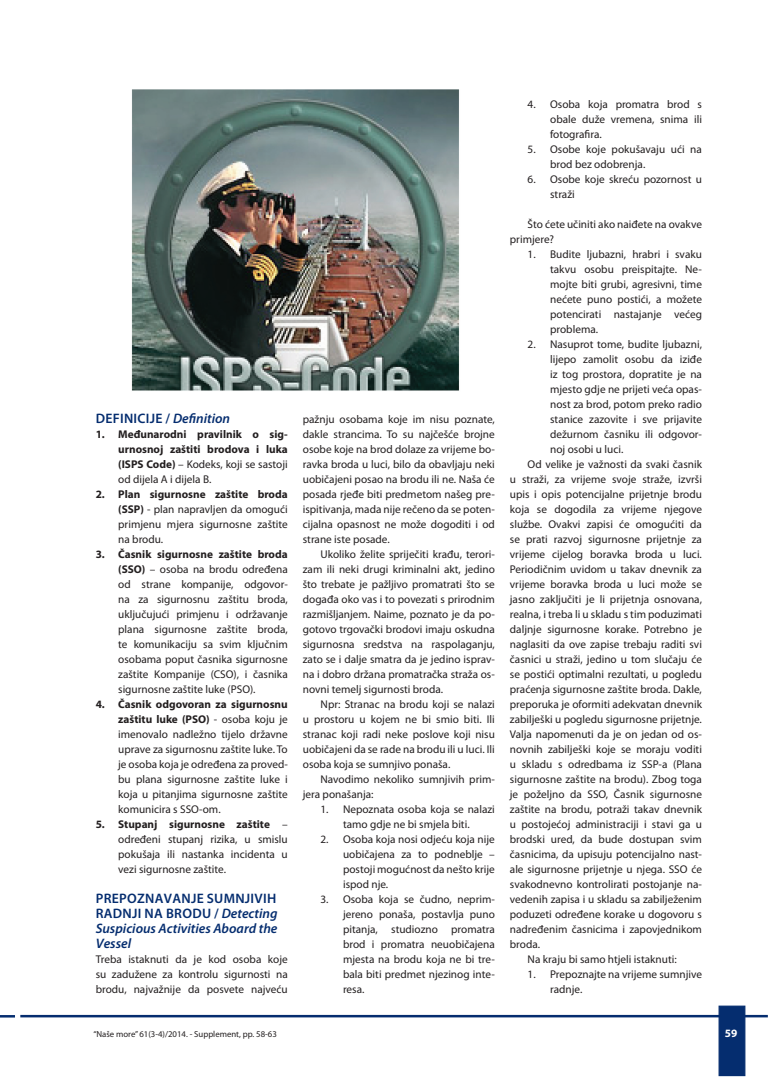
<style>
.page{position:relative;width:780px;height:1088px;background:#fff}
.page>*{position:absolute;margin:0;border:0;box-sizing:border-box;transform-origin:0 0}
.naslov_tekst{font:italic 600 13.75px/15px "Myriad Pro";color:#052d6f;text-align:justify}
.naslov_tekst-2{font:600 13.75px "Myriad Pro";letter-spacing:.02em;color:#052d6f}
.tekst{font:11.25px/15px "Myriad Pro";color:#231f20;text-align:justify}
.tekst-2{font:700 11.25px/15px "Myriad Pro";color:#231f20;text-align:justify}
.t1{font:700 11.25px "Myriad Pro";color:#fff}
.t2{font:8.75px "Myriad Pro";color:#231f20}
.s1{font-style:italic}
.s2{font-weight:400}
.s3{font-weight:700}
.s4{font-style:normal}
</style>
<div class="page">
<svg style="left:0;top:1015px;width:15px;height:2px"></svg>
<div style="left:718px;top:1005px;width:27px;height:71px;background:#052d6f;border:1px solid #052d6f"></div>
<hr style="left:20px;top:1015px;width:747px;height:2px;background:#052d6f">
<img style="left:131px;top:89px;width:328px;height:302px">
<p class="naslov_tekst-2" style="left:96px;top:409px;width:136px">DEFINICIJE / <span class="s1">Definition</span></p>
<p class="tekst-2" style="left:118px;top:426px;width:171px;text-indent:-22px">1. Međunarodni pravilnik o sig&shy;urnosnoj zaštiti brodova i luka (ISPS Code) <span class="s2">– Kodeks, koji se sastoji od dijela A i dijela B.</span></p>
<p class="tekst" style="left:118px;top:486px;width:171px;text-indent:-22px"><span class="s3">2. Plan sigurnosne zaštite broda (SSP)</span> - plan napravljen da omogući primjenu mjera sigurnosne zaštite na brodu.</p>
<p class="tekst" style="left:118px;top:546px;width:171px;text-indent:-22px"><span class="s3">3. Časnik sigurnosne zaštite broda (SSO)</span> – osoba na brodu određena od strane kompanije, odgovor&shy;na za sigurnosnu zaštitu broda, uključujući primjenu i održavanje plana sigurnosne zaštite broda, te komunikaciju sa svim ključnim osobama poput časnika sigurnosne zaštite Kompanije (CSO), i časnika sigurnosne zaštite luke (PSO).</p>
<p class="tekst" style="left:118px;top:696px;width:171px;text-indent:-22px"><span class="s3">4. Časnik odgovoran za sigurnosnu zaštitu luke (PSO)</span> - osoba koju je imenovalo nadležno tijelo državne uprave za sigurnosnu zaštite luke. To je osoba koja je određena za proved&shy;bu plana sigurnosne zaštite luke i koja u pitanjima sigurnosne zaštite komunicira s SSO-om.</p>
<p class="tekst" style="left:118px;top:816px;width:171px;text-indent:-22px"><span class="s3">5. Stupanj sigurnosne zaštite</span> – određeni stupanj rizika, u smislu pokušaja ili nastanka incidenta u vezi sigurnosne zaštite.</p>
<p class="naslov_tekst" style="left:96px;top:890px;width:183px"><span class="s4">PREPOZNAVANJE SUMNJIVIH RADNJI NA BRODU /</span> Detecting Suspicious Activities Aboard the Vessel</p>
<p class="tekst" style="left:96px;top:951px;width:193px">Treba istaknuti da je kod osoba koje su zadužene za kontrolu sigurnosti na brodu, najvažnije da posvete najveću</p>
<p class="tekst" style="left:303px;top:411px;width:193px">pažnju osobama koje im nisu poznate, dakle strancima. To su najčešće brojne osobe koje na brod dolaze za vrijeme bo&shy;ravka broda u luci, bilo da obavljaju neki uobičajeni posao na brodu ili ne. Naša će posada rjeđe biti predmetom našeg pre&shy;ispitivanja, mada nije rečeno da se poten&shy;cijalna opasnost ne može dogoditi i od strane iste posade.</p>
<p class="tekst" style="left:303px;top:546px;width:193px;text-indent:18px">Ukoliko želite spriječiti krađu, terori&shy;zam ili neki drugi kriminalni akt, jedino što trebate je pažljivo promatrati što se događa oko vas i to povezati s prirodnim razmišljanjem. Naime, poznato je da po&shy;gotovo trgovački brodovi imaju oskudna sigurnosna sredstva na raspolaganju, zato se i dalje smatra da je jedino isprav&shy;na i dobro držana promatračka straža os&shy;novni temelj sigurnosti broda.</p>
<p class="tekst" style="left:303px;top:696px;width:193px;text-indent:18px">Npr: Stranac na brodu koji se nalazi u prostoru u kojem ne bi smio biti. Ili stranac koji radi neke poslove koji nisu uobičajeni da se rade na brodu ili u luci. Ili osoba koja se sumnjivo ponaša.</p>
<p class="tekst" style="left:303px;top:771px;width:193px;text-indent:18px">Navodimo nekoliko sumnjivih prim&shy;jera ponašanja:</p>
<p class="tekst" style="left:320px;top:801px;width:176px;text-align:center">1. Nepoznata osoba koja se nalazi tamo gdje ne bi smjela biti.</p>
<p class="tekst" style="left:343px;top:831px;width:153px;text-indent:-22px">2. Osoba koja nosi odjeću koja nije uobičajena za to podneblje – postoji mogućnost da nešto krije ispod nje.</p>
<p class="tekst" style="left:343px;top:891px;width:153px;text-indent:-22px">3. Osoba koja se čudno, neprim&shy;jereno ponaša, postavlja puno pitanja, studiozno promatra brod i promatra neuobičajena mjesta na brodu koja ne bi tre&shy;bala biti predmet njezinog inte&shy;resa.</p>
<p class="tekst" style="left:550px;top:96px;width:153px;text-indent:-22px">4. Osoba koja promatra brod s obale duže vremena, snima ili fotografira.</p>
<p class="tekst" style="left:550px;top:141px;width:153px;text-indent:-22px">5. Osobe koje pokušavaju ući na brod bez odobrenja.</p>
<p class="tekst" style="left:550px;top:171px;width:153px;text-indent:-22px">6. Osobe koje skreću pozornost u straži</p>
<p class="tekst" style="left:510px;top:216px;width:193px;text-indent:18px">Što ćete učiniti ako naiđete na ovakve primjere?</p>
<p class="tekst" style="left:550px;top:246px;width:153px;text-indent:-22px">1. Budite ljubazni, hrabri i svaku takvu osobu preispitajte. Ne&shy;mojte biti grubi, agresivni, time nećete puno postići, a možete potencirati nastajanje većeg problema.</p>
<p class="tekst" style="left:550px;top:336px;width:153px;text-indent:-22px">2. Nasuprot tome, budite ljubazni, lijepo zamolit osobu da iziđe iz tog prostora, dopratite je na mjesto gdje ne prijeti veća opas&shy;nost za brod, potom preko radio stanice zazovite i sve prijavite dežurnom časniku ili odgovor&shy;noj osobi u luci.</p>
<p class="tekst" style="left:510px;top:456px;width:193px;text-indent:18px">Od velike je važnosti da svaki časnik u straži, za vrijeme svoje straže, izvrši upis i opis potencijalne prijetnje brodu koja se dogodila za vrijeme njegove službe. Ovakvi zapisi će omogućiti da se prati razvoj sigurnosne prijetnje za vrijeme cijelog boravka broda u luci.<br>Periodičnim uvidom u takav dnevnik za vrijeme boravka broda u luci može se jasno zaključiti je li prijetnja osnovana, realna, i treba li u skladu s tim poduzimati daljnje sigurnosne korake. Potrebno je naglasiti da ove zapise trebaju raditi svi časnici u straži, jedino u tom slučaju će se postići optimalni rezultati, u pogledu praćenja sigurnosne zaštite broda. Dakle, preporuka je oformiti adekvatan dnevnik zabilješki u pogledu sigurnosne prijetnje.<br>Valja napomenuti da je on jedan od os&shy;novnih zabilješki koje se moraju voditi u skladu s odredbama iz SSP-a (Plana sigurnosne zaštite na brodu). Zbog toga je poželjno da SSO, Časnik sigurnosne zaštite na brodu, potraži takav dnevnik u postojećoj administraciji i stavi ga u brodski ured, da bude dostupan svim časnicima, da upisuju potencijalno nast&shy;ale sigurnosne prijetnje u njega. SSO će svakodnevno kontrolirati postojanje na&shy;vedenih zapisa i u skladu sa zabilježenim poduzeti određene korake u dogovoru s nadređenim časnicima i zapovjednikom broda.</p>
<p class="tekst" style="left:527px;top:951px;width:151px">Na kraju bi samo htjeli istaknuti:</p>
<p class="tekst" style="left:550px;top:966px;width:153px;text-indent:-22px">1. Prepoznajte na vrijeme sumnjive radnje.</p>
<p class="t2" style="left:93px;top:1028px;width:185px">“Naše more” 61(3-4)/2014. - Supplement, pp. 58-63</p>
<p class="t1" style="left:725px;top:1026px;width:14px">59</p>
</div>
